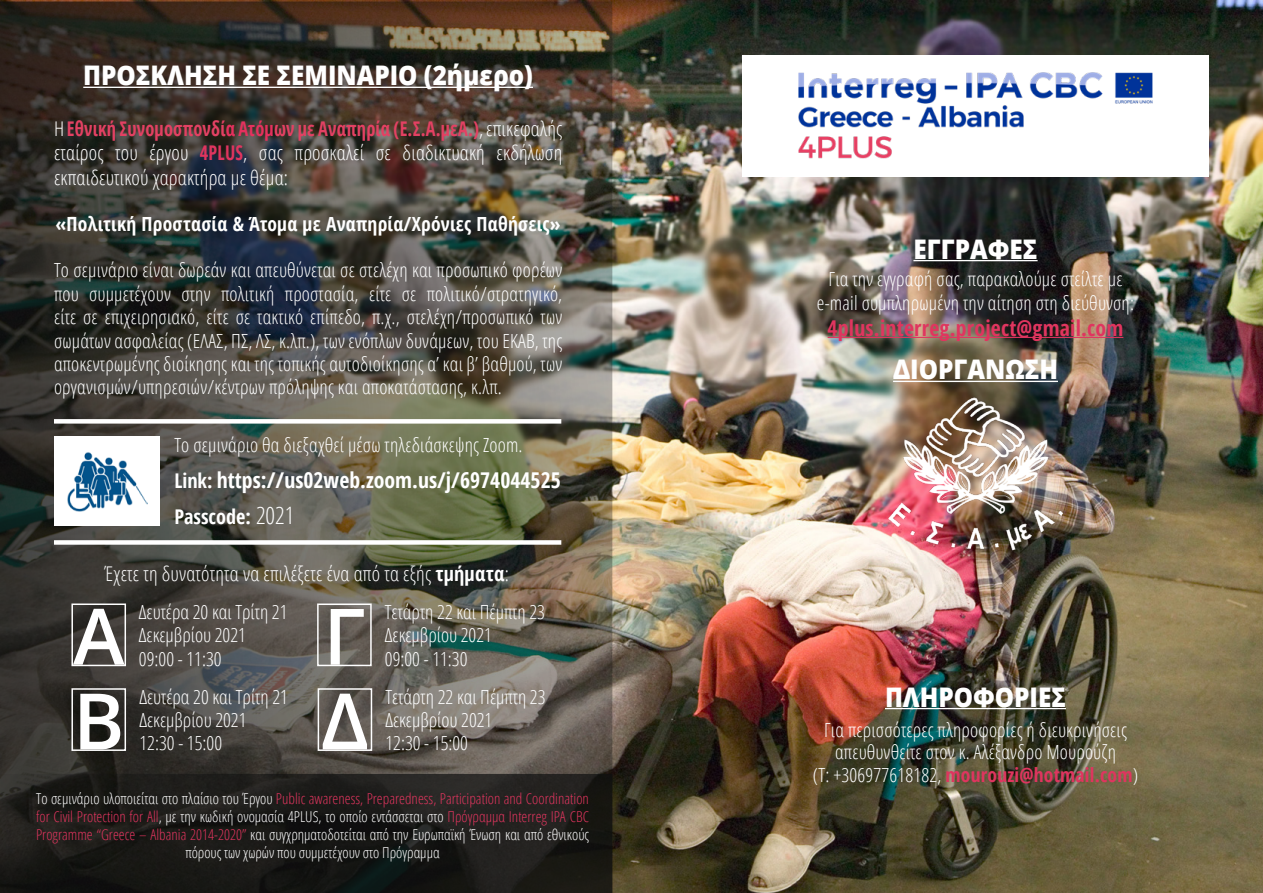
<style>
.page{position:relative;width:1263px;height:893px;background:#fff}
.page>*{position:absolute;margin:0;border:0;box-sizing:border-box;transform-origin:0 0}
.t1{font:600 78px "Open Sans";color:#fff}
.t2{font:800 27px "Open Sans";color:#fff;scale:.9 1}
.t3{font:700 condensed 21.75px "Open Sans";color:#fff}
.t4{font:700 condensed 21.75px "Open Sans";letter-spacing:.01em;color:#e0355f}
.t5{font:300 condensed 20.25px/24.3px "Open Sans";letter-spacing:.01em;color:#fff;text-align:justify}
.t6{font:700 condensed 20.25px "Open Sans";color:#fff}
.t7{font:300 condensed 19.5px/23.4px "Open Sans";letter-spacing:.01em;color:#fff}
.t8{font:700 condensed 19.5px "Open Sans";letter-spacing:.01em;color:#fff}
.t9{font:300 condensed 15px/18px "Open Sans";color:#fff;text-align:center}
.s1{font-weight:700;color:#e34163}
.s2{font-weight:700;color:#e5315e}
.s3{font-weight:700;color:#e0355f}
.s4{font-size:20.25px}
.s5{font-weight:300;font-size:24px}
.s6{font-weight:700}
.s7{color:#e2355f}
.s8{font-weight:700;color:#df355f}
</style>
<div class="page">
<img style="left:0;top:0;width:1263px;height:893px">
<img style="left:0;top:2px;width:612px;height:772px">
<div style="left:742px;top:55px;width:467px;height:122px;background:#fff"></div>
<img style="left:798px;top:72px;width:355px;height:87px">
<hr style="left:83px;top:87px;width:450px;height:1px;background:#fff">
<div style="left:54px;top:437px;width:105px;height:89px;background:#fff"></div>
<img style="left:67px;top:452px;width:81px;height:60px">
<svg style="left:0;top:774px;width:612px;height:119px;fill:#1b1a18"></svg>
<img style="left:883px;top:394px;width:184px;height:159px">
<hr style="left:828px;top:337px;width:295px;height:1px;background:#e0355f">
<div style="left:54px;top:419px;width:507px;height:5px;background:#fff"></div>
<div style="left:54px;top:540px;width:507px;height:5px;background:#fff"></div>
<div style="left:71px;top:603px;width:55px;height:63px;border:2px solid #fff"></div>
<div style="left:71px;top:688px;width:55px;height:63px;border:2px solid #fff"></div>
<div style="left:317px;top:603px;width:55px;height:63px;border:2px solid #fff"></div>
<div style="left:318px;top:688px;width:54px;height:63px;border:2px solid #fff"></div>
<hr style="left:913px;top:260px;width:124px;height:1px;background:#fff">
<hr style="left:885px;top:708px;width:181px;height:1px;background:#fff">
<hr style="left:893px;top:381px;width:165px;height:1px;background:#fff">
<h2 class="t2" style="left:83px;top:55px;width:501px">ΠΡΟΣΚΛΗΣΗ ΣΕ ΣΕΜΙΝΑΡΙΟ (2ήμερο)</h2>
<p class="t5" style="left:54px;top:116px;width:510px">Η <span class="s1">Εθνική Συνομοσπονδί</span><span class="s2">α Ατόμ</span><span class="s1">ων με Αναπηρία (Ε.Σ.Α.μεΑ.)</span>, επικεφαλής εταίρος του έργου <span class="s3">4PLUS</span>, σας προσκαλεί σε διαδικτυακή εκδήλωση εκπαιδευτικού χαρακτήρα με θέμα:</p>
<p class="t8" style="left:56px;top:210px;width:507px">«Πολιτική Προστασία &amp; Άτομα με Αναπηρία/Χρόνιες Παθήσεις»</p>
<p class="t7" style="left:54px;top:258px;width:510px;text-align:justify">Το σεμινάριο είναι δωρεάν και απευθύνεται σε στελέχη και προσωπικό φορέων που συμμετέχουν στην πολιτική προστασία, είτε σε πολιτικό/στρατηγικό, είτε σε επιχειρησιακό, είτε σε τακτικό επίπεδο, π.χ., στελέχη/προσωπικό των σωμάτων ασφαλείας (ΕΛΑΣ, ΠΣ, ΛΣ, κ.λπ.), των ενόπλων δυνάμεων, του ΕΚΑΒ, της αποκεντρωμένης διοίκησης και της τοπικής αυτοδιοίκησης α’ και β’ βαθμού, των οργανισμών/υπηρεσιών/κέντρων πρόληψης και αποκατάστασης, κ.λπ.</p>
<p class="t7" style="left:174px;top:433px;width:350px">Το σεμινάριο θα διεξαχθεί μέσω τηλεδιάσκεψης Zoom.</p>
<p class="t3" style="left:174px;top:465px;width:388px"><span class="s4">Link:</span> https://us02web.zoom.us/j/6974044525</p>
<p class="t6" style="left:174px;top:503px;width:122px">Passcode: <span class="s5">2021</span></p>
<p class="t5" style="left:104px;top:560px;width:406px">Έχετε τη δυνατότητα να επιλέξετε ένα από τα εξής <span class="s6">τμήματα</span>:</p>
<p class="t7" style="left:139px;top:599px;width:150px">Δευτέρα 20 και Τρίτη 21<br>Δεκεμβρίου 2021</p>
<p class="t7" style="left:385px;top:599px;width:162px">Τετάρτη 22 και Πέμπτη 23<br>Δεκεμβρίου 2021</p>
<h1 class="t1" style="left:73px;top:583px;width:53px">Α</h1>
<h1 class="t1" style="left:323px;top:583px;width:44px">Γ</h1>
<p class="t7" style="left:139px;top:639px;width:151px;line-height:38px">09:00 - 11:30<br>Δευτέρα 20 και Τρίτη 21</p>
<p class="t7" style="left:139px;top:708px;width:109px">Δεκεμβρίου 2021</p>
<p class="t7" style="left:385px;top:639px;width:162px;line-height:38px">09:00 - 11:30<br>Τετάρτη 22 και Πέμπτη 23</p>
<p class="t7" style="left:385px;top:708px;width:109px">Δεκεμβρίου 2021</p>
<h1 class="t1" style="left:321px;top:668px;width:49px">Δ</h1>
<h1 class="t1" style="left:73px;top:668px;width:53px">Β</h1>
<p class="t7" style="left:139px;top:731px;width:84px">12:30 - 15:00</p>
<p class="t7" style="left:385px;top:731px;width:84px">12:30 - 15:00</p>
<p class="t9" style="left:36px;top:789px;width:554px">Το σεμινάριο υλοποιείται στο πλαίσιο του Έργου <span class="s7">Public awareness, Preparedness, Participation and Coordination for Civil Protection for All</span>, με την κωδική ονομασία 4PLUS, το οποίο εντάσσεται στο <span class="s7">Πρόγραμμα Interreg IPA CBC Programme “Greece – Albania 2014-2020”</span> και συγχρηματοδοτείται από την Ευρωπαϊκή Ένωση και από εθνικούς πόρους των χωρών που συμμετέχουν στο Πρόγραμμα</p>
<h2 class="t2" style="left:913px;top:228px;width:139px">ΕΓΓΡΑΦΕΣ</h2>
<p class="t7" style="left:817px;top:267px;width:319px;text-align:center">Για την εγγραφή σας, παρακαλούμε στείλτε με e-mail συμπληρωμένη την αίτηση στη διεύθυνση:</p>
<p class="t4" style="left:828px;top:313px;width:297px">4plus.interreg.project@gmail.com</p>
<h2 class="t2" style="left:893px;top:349px;width:185px">ΔΙΟΡΓΑΝΩΣΗ</h2>
<h2 class="t2" style="left:885px;top:676px;width:203px">ΠΛΗΡΟΦΟΡΙΕΣ</h2>
<p class="t7" style="left:813px;top:718px;width:327px;line-height:22.5px;text-align:center">Για περισσότερες πληροφορίες ή διευκρινήσεις απευθυνθείτε στον κ. Αλέξανδρο Μουρούζη<br>(Τ: +306977618182, <span class="s8">mourouzi@hotmail.com</span>)</p>
</div>
